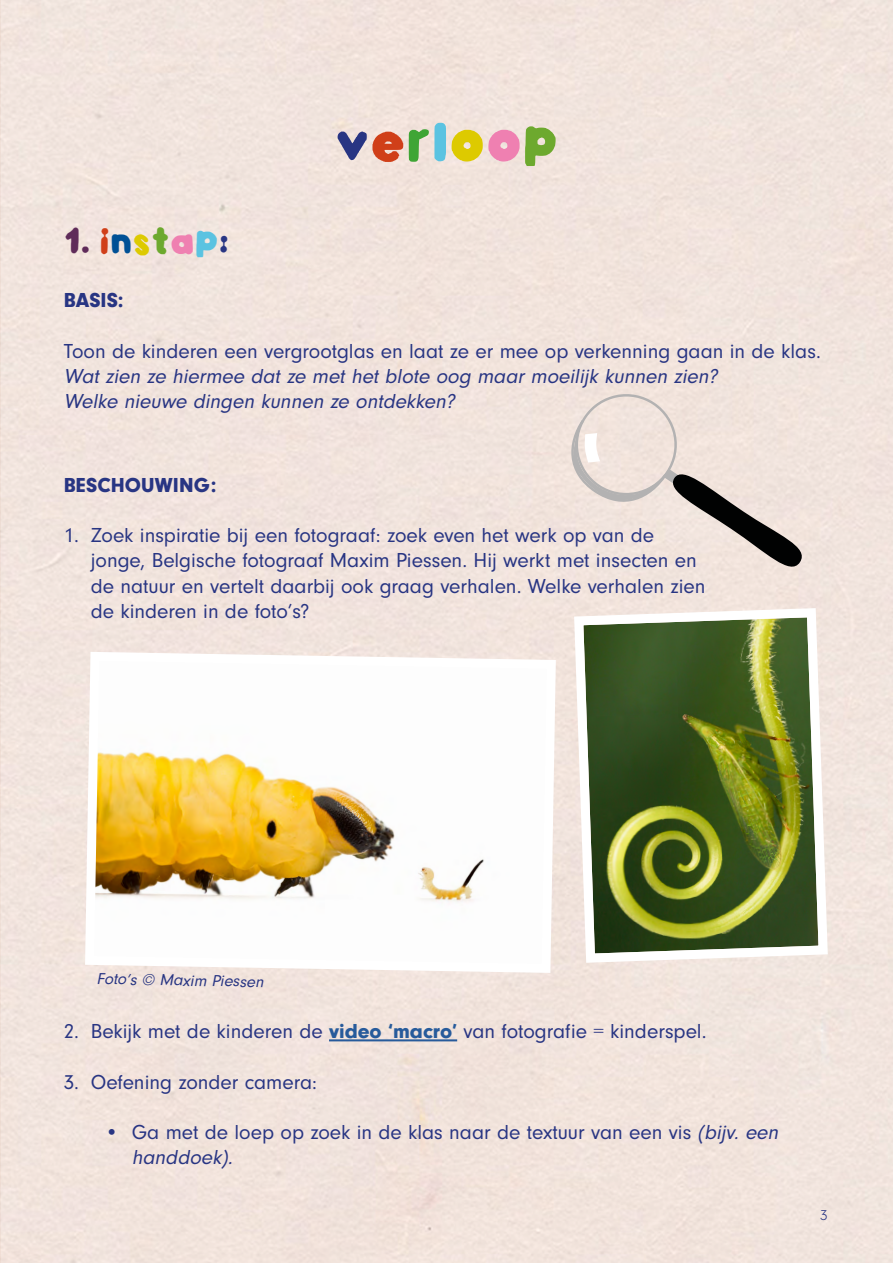
<style>
.page{position:relative;width:893px;height:1263px;background:#fff}
.page>*{position:absolute;margin:0;border:0;box-sizing:border-box;transform-origin:0 0}
.t1{font:54px "Kinderletters";color:#283583}
.t2{font:36px "Kinderspel Cijfers";color:#5f2b59}
.t3{font:21px/25.2px "Neuzeit Gro";color:#283583}
.t4{font:italic 21px/25.2px "Neuzeit Gro";color:#283583}
.t5{font:900 21px "Neuzeit Gro";color:#283583}
.t6{font:italic 16.5px "Neuzeit Gro";color:#283583}
.t7{font:300 15px "Neuzeit Gro";color:#283583}
.s1{font-family:"Kinderletters"}
.s2{font-family:"Kinderletters";color:#d03f19}
.s3{font-family:"Kinderletters";color:#005095}
.s4{font-family:"Kinderletters";color:#ddca00}
.s5{font-family:"Kinderletters";color:#6da92e}
.s6{font-family:"Kinderletters";color:#ef80b1}
.s7{font-family:"Kinderletters";color:#5bc3e1}
.s8{font-family:"Kinderletters";color:#283583}
.s9{color:#d03f19}
.s10{color:#3fa535}
.s11{color:#5bc3e1}
.s12{color:#ddca00}
.s13{color:#ef80b1}
.s14{color:#6da92e}
.s15{font-weight:900;color:#275b9b}
.s16{font-style:italic}
</style>
<div class="page">
<svg style="left:80px;top:647px;width:480px;height:330px"></svg>
<img style="left:569px;top:603px;width:263px;height:364px">
<hr style="left:329px;top:1039px;width:128px;height:2px;background:#275b9b">
<svg style="left:564px;top:388px;width:246px;height:189px;background:#ddd2cb"></svg>
<h2 class="t2" style="left:64px;top:226px;width:167px">z<span class="s1">.</span> <span class="s2">I</span><span class="s3">N</span><span class="s4">S</span><span class="s5">T</span><span class="s6">A</span><span class="s7">P</span><span class="s8">:</span></h2>
<h1 class="t1" style="left:335px;top:118px;width:225px">V<span class="s9">E</span><span class="s10">R</span><span class="s11">L</span><span class="s12">O</span><span class="s13">O</span><span class="s14">P</span></h1>
<p class="t5" style="left:64px;top:289px;width:61px">BASIS:</p>
<p class="t3" style="left:64px;top:339px;width:759px">Toon de kinderen een vergrootglas en laat ze er mee op verkenning gaan in de klas.</p>
<p class="t4" style="left:64px;top:364px;width:659px">Wat zien ze hiermee dat ze met het blote oog maar moeilijk kunnen zien?<br>Welke nieuwe dingen kunnen ze ontdekken?</p>
<p class="t5" style="left:64px;top:473px;width:154px">BESCHOUWING:</p>
<p class="t3" style="left:91px;top:523px;width:616px;text-indent:-27px">1. Zoek inspiratie bij een fotograaf: zoek even het werk op van de jonge, Belgische fotograaf Maxim Piessen. Hij werkt met insecten en de natuur en vertelt daarbij ook graag verhalen. Welke verhalen zien de kinderen in de foto’s?</p>
<p class="t6" style="left:97px;top:970px;width:168px;rotate:1deg">Foto’s © Maxim Piessen</p>
<p class="t3" style="left:64px;top:1019px;width:644px">2. Bekijk met de kinderen de <span class="s15">video ‘macro’</span> van fotografie = kinderspel.</p>
<p class="t3" style="left:64px;top:1069px;width:255px">3. Oefening zonder camera:</p>
<p class="t3" style="left:132px;top:1120px;width:652px;text-indent:-27px">• Ga met de loep op zoek in de klas naar de textuur van een vis <span class="s16">(bijv. een handdoek).</span></p>
<p class="t7" style="left:820px;top:1207px;width:9px">3</p>
</div>
